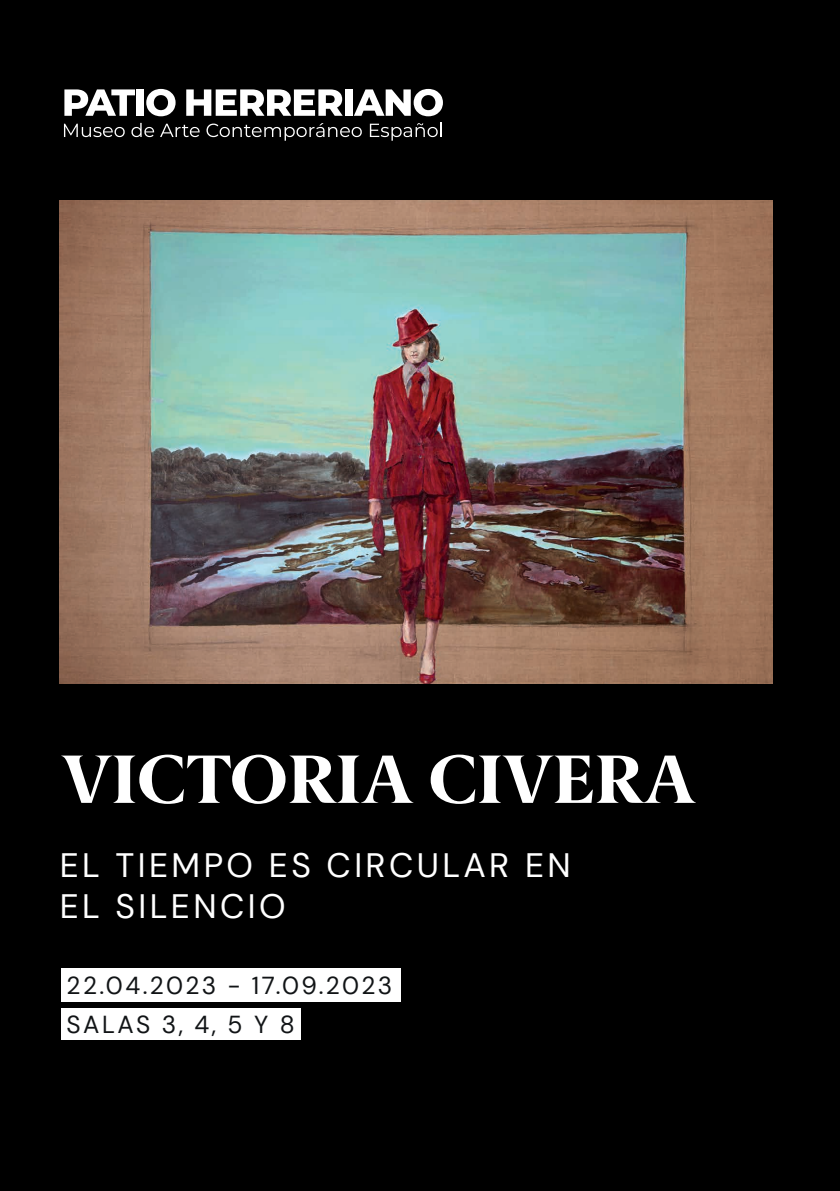
<style>
.page{position:relative;width:840px;height:1191px;background:#fff}
.page>*{position:absolute;margin:0;border:0;box-sizing:border-box;transform-origin:0 0}
.t1{font:800 68.6px "Berlingske Serif";color:#fff}
.t2{font:33.8px/40.6px "DM Sans";letter-spacing:.1em;color:#fff}
.t3{font:24.6px "DM Sans";letter-spacing:.1em;color:#111416}
</style>
<div class="page">
<div style="left:0;top:0;width:839px;height:1191px;background:#000"></div>
<svg style="left:64px;top:89px;width:71px;height:27px"></svg>
<div style="left:136px;top:89px;width:8px;height:27px;background:#fff"></div>
<svg style="left:146px;top:89px;width:29px;height:27px"></svg>
<svg style="left:186px;top:89px;width:156px;height:27px"></svg>
<div style="left:345px;top:89px;width:7px;height:27px;background:#fff"></div>
<svg style="left:354px;top:89px;width:88px;height:27px"></svg>
<svg style="left:64px;top:124px;width:61px;height:13px"></svg>
<svg style="left:131px;top:123px;width:23px;height:14px"></svg>
<svg style="left:160px;top:124px;width:39px;height:13px"></svg>
<svg style="left:206px;top:123px;width:155px;height:18px"></svg>
<svg style="left:369px;top:123px;width:72px;height:18px"></svg>
<div style="left:61px;top:1007px;width:239px;height:32px;background:#fff"></div>
<div style="left:61px;top:968px;width:339px;height:33px;background:#fff"></div>
<img style="left:60px;top:200px;width:711px;height:483px">
<h1 class="t1" style="left:61px;top:729px;width:636px">VICTORIA CIVERA</h1>
<h2 class="t2" style="left:60px;top:845px;width:512px">EL TIEMPO ES CIRCULAR EN<br>EL SILENCIO</h2>
<p class="t3" style="left:67px;top:970px;width:327px">22.04.2023 - 17.09.2023</p>
<p class="t3" style="left:67px;top:1009px;width:229px">SALAS 3, 4, 5 Y 8</p>
</div>
